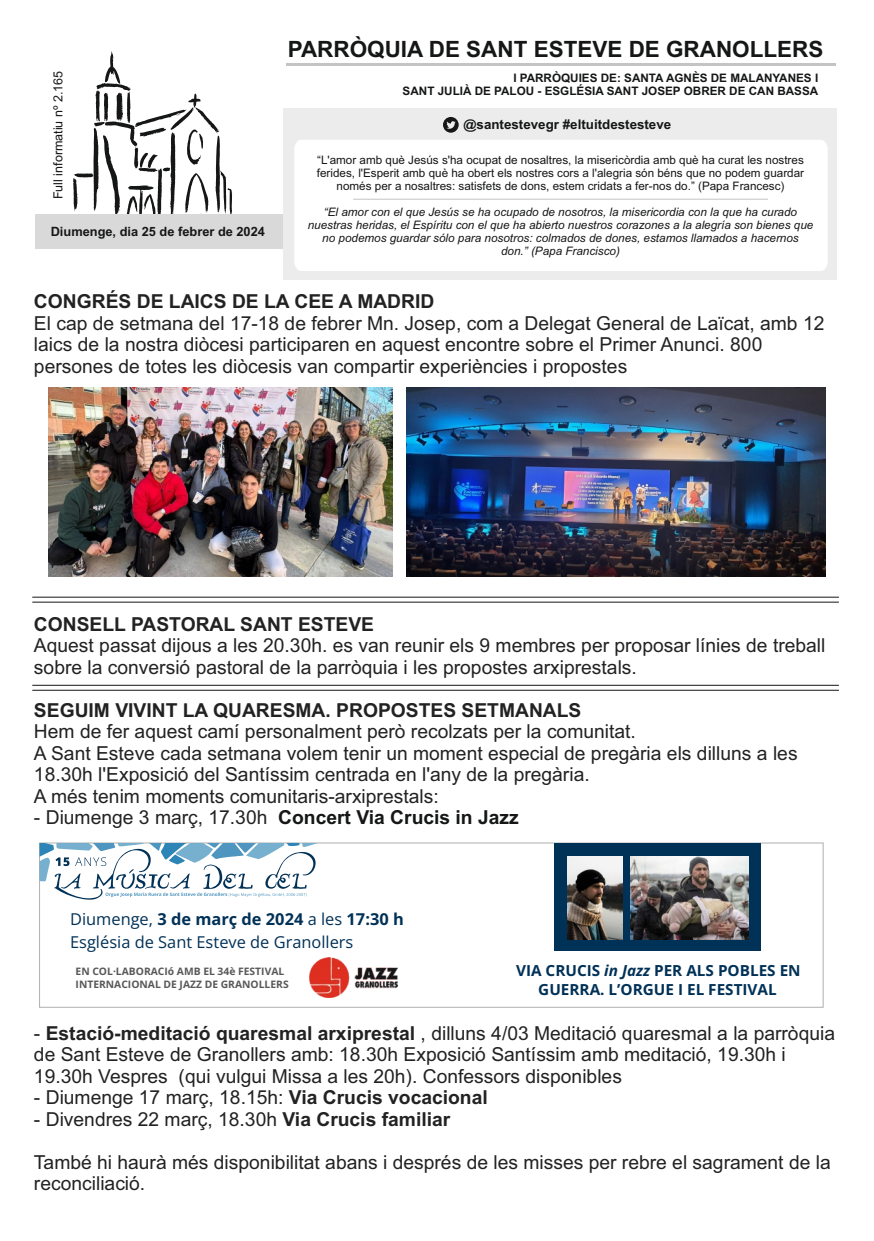
<style>
.page{position:relative;width:874px;height:1241px;background:#fff}
.page>*{position:absolute;margin:0;border:0;box-sizing:border-box;transform-origin:0 0}
.t1{font:700 22.4px "Arial";color:#151616}
.t2{font:19.25px/21.5px "Arial";color:#222}
.t3{font:700 19.25px "Arial";color:#222}
.t4{font:700 19.25px "Arial";color:#151616}
.t5{font:16.45px/22.2px "Open Sans";color:#003157}
.t6{font:700 15.22px/19.1px "Open Sans";color:#003157;text-align:center}
.t7{font:700 13.3px "Arial";color:#151616}
.t8{font:700 12.78px "Arial";color:#151616}
.t9{font:12.6px "Arial";color:#151616}
.t10{font:italic 11.72px/13px "Arial";color:#151616;text-align:center}
.t11{font:11.72px/13px "Arial";color:#151616;text-align:center}
.t12{font:700 11.72px/13.1px "Arial";color:#151616;text-align:right}
.t13{font:700 10.33px/13.1px "Open Sans";color:#58585a}
.s1{font-weight:400;color:#222}
.s2{font-weight:700}
.s3{font-style:italic}
</style>
<div class="page">
<svg style="left:73px;top:51px;width:159px;height:163px"></svg>
<hr style="left:286px;top:63px;width:549px;height:2px;background:#c4c4c5">
<div style="left:35px;top:214px;width:384px;height:34px;background:#d9d9da"></div>
<div style="left:283px;top:108px;width:553px;height:171px;background:#ececec"></div>
<svg style="left:443px;top:117px;width:15px;height:16px"></svg>
<div style="left:294px;top:140px;width:533px;height:131px;background:#fff"></div>
<hr style="left:353px;top:199px;width:414px;height:1px;background:#c4c4c5">
<hr style="left:32px;top:684px;width:806px;height:1px;background:#151616">
<hr style="left:32px;top:689px;width:806px;height:1px;background:#151616">
<hr style="left:32px;top:596px;width:806px;height:1px;background:#151616">
<hr style="left:32px;top:601px;width:806px;height:1px;background:#151616">
<div style="left:39px;top:842px;width:784px;height:165px;border:1px solid #afb0b0"></div>
<svg style="left:40px;top:842px;width:278px;height:57px"></svg>
<img style="left:406px;top:388px;width:419px;height:189px">
<img style="left:48px;top:388px;width:344px;height:188px">
<div style="left:554px;top:842px;width:206px;height:108px;background:#003157"></div>
<img style="left:630px;top:856px;width:117px;height:83px">
<img style="left:567px;top:856px;width:55px;height:83px">
<img style="left:309px;top:957px;width:88px;height:40px">
<p class="t9" style="left:53px;top:199px;width:130px;rotate:-90deg">Full informatiu nº 2.165</p>
<p class="t8" style="left:51px;top:227px;width:216px">Diumenge, dia 25 de febrer de 2024</p>
<p class="t1" style="left:287px;top:41px;width:537px">PARRÒQUIA DE SANT ESTEVE DE GRANOLLERS</p>
<p class="t12" style="left:402px;top:72px;width:417px">I PARRÒQUIES DE: SANTA AGNÈS DE MALANYANES I<br>SANT JULIÀ DE PALOU - ESGLÉSIA SANT JOSEP OBRER DE CAN BASSA</p>
<p class="t7" style="left:463px;top:119px;width:209px">@santestevegr #eltuitdestesteve</p>
<p class="t11" style="left:316px;top:154px;width:488px">“L'amor amb què Jesús s'ha ocupat de nosaltres, la misericòrdia amb què ha curat les nostres ferides, l'Esperit amb què ha obert els nostres cors a l'alegria són béns que no podem guardar només per a nosaltres: satisfets de dons, estem cridats a fer-nos do.” (Papa Francesc)</p>
<p class="t10" style="left:307px;top:207px;width:507px">“El amor con el que Jesús se ha ocupado de nosotros, la misericordia con la que ha curado nuestras heridas, el Espíritu con el que ha abierto nuestros corazones a la alegría son bienes que no podemos guardar sólo para nosotros: colmados de dones, estamos llamados a hacernos don.” (Papa Francisco)</p>
<p class="t3" style="left:34px;top:294px;width:401px">CONGRÉS DE LAICS DE LA CEE A MADRID</p>
<p class="t2" style="left:34px;top:314px;width:791px">El cap de setmana del 17-18 de febrer Mn. Josep, com a Delegat General de Laïcat, amb 12 laics de la nostra diòcesi participaren en aquest encontre sobre el Primer Anunci. 800 persones de totes les diòcesis van compartir experiències i propostes</p>
<p class="t3" style="left:34px;top:616px;width:341px">CONSELL PASTORAL SANT ESTEVE</p>
<p class="t2" style="left:34px;top:636px;width:792px">Aquest passat dijous a les 20.30h. es van reunir els 9 membres per proposar línies de treball sobre la conversió pastoral de la parròquia i les propostes arxiprestals.</p>
<p class="t3" style="left:34px;top:702px;width:548px">SEGUIM VIVINT LA QUARESMA. PROPOSTES SETMANALS</p>
<p class="t2" style="left:34px;top:722px;width:603px">Hem de fer aquest camí personalment però recolzats per la comunitat.</p>
<p class="t2" style="left:34px;top:744px;width:764px">A Sant Esteve cada setmana volem tenir un moment especial de pregària els dilluns a les<br>18.30h l'Exposició del Santíssim centrada en l'any de la pregària.</p>
<p class="t2" style="left:34px;top:787px;width:406px">A més tenim moments comunitaris-arxiprestals:</p>
<p class="t4" style="left:34px;top:810px;width:486px"><span class="s1">- Diumenge 3 març, 17.30h</span> Concert Via Crucis in Jazz</p>
<p class="t5" style="left:70px;top:907px;width:335px">Diumenge, <span class="s2">3 de març de 2024</span> a les <span class="s2">17:30 h<br></span>Església de Sant Esteve de Granollers</p>
<p class="t13" style="left:76px;top:964px;width:214px">EN COL·LABORACIó AMB EL 34è FESTIVAL<br>INTERNACIONAL DE JAZZ DE GRANOLLERS</p>
<p class="t6" style="left:516px;top:960px;width:286px">VIA CRUCIS <span class="s3">in Jazz</span> PER ALS POBLES EN<br>GUERRA. L’ORGUE I EL FESTIVAL</p>
<p class="t2" style="left:34px;top:1023px;width:802px">- <span class="s2">Estació-meditació quaresmal arxiprestal</span> , dilluns 4/03 Meditació quaresmal a la parròquia de Sant Esteve de Granollers amb: 18.30h Exposició Santíssim amb meditació, 19.30h i<br>19.30h Vespres (qui vulgui Missa a les 20h). Confessors disponibles</p>
<p class="t2" style="left:34px;top:1088px;width:455px">- Diumenge 17 març, 18.15h: <span class="s2">Via Crucis vocacional</span></p>
<p class="t2" style="left:34px;top:1109px;width:417px">- Divendres 22 març, 18.30h <span class="s2">Via Crucis familiar</span></p>
<p class="t2" style="left:34px;top:1152px;width:797px">També hi haurà més disponibilitat abans i després de les misses per rebre el sagrament de la reconciliació.</p>
</div>
